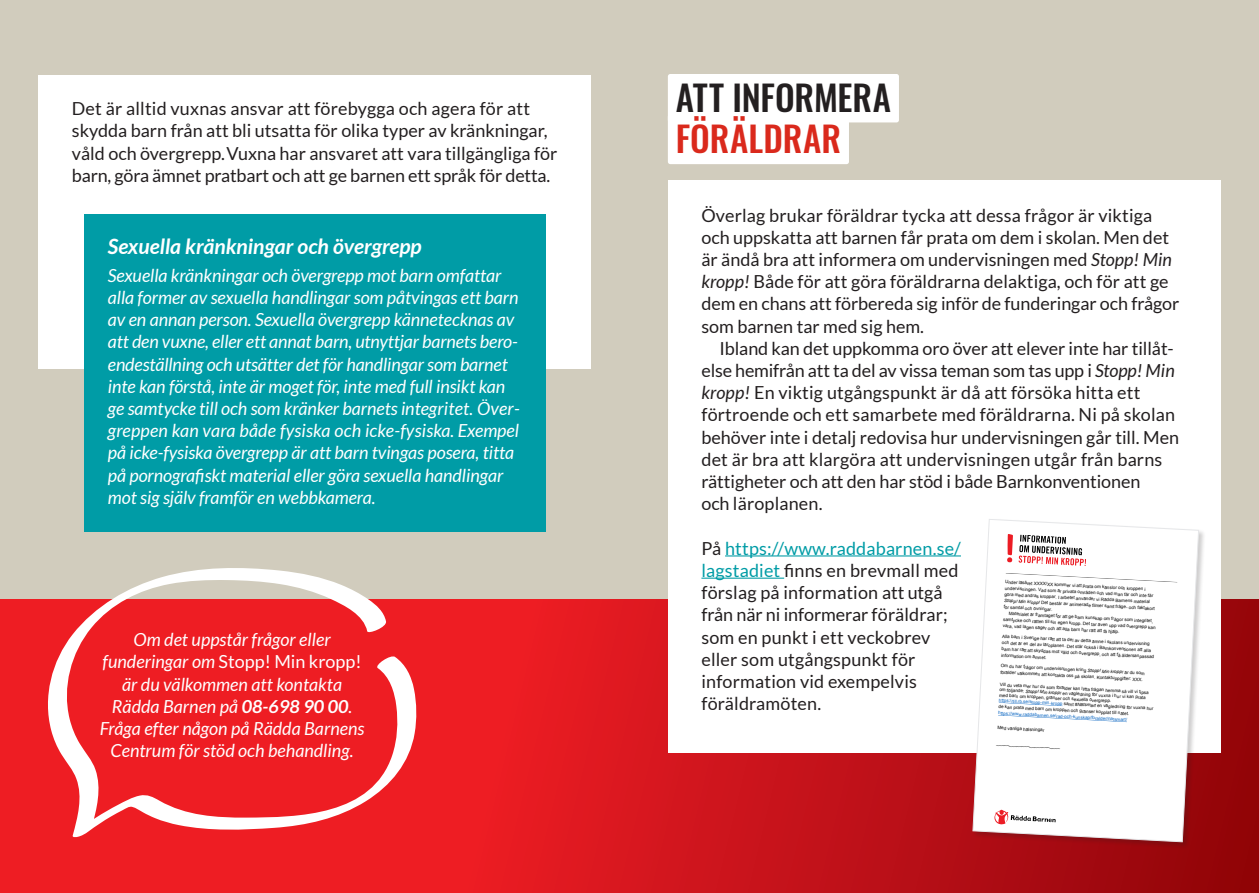
<style>
.page{position:relative;width:1259px;height:893px;background:#d1ccbd}
.page>*{position:absolute;margin:0;border:0;box-sizing:border-box;transform-origin:0 0}
.Titel{font:34.95px "Oswald";letter-spacing:-.005em;color:#231f20}
.Titel-2{font:34.95px "Oswald";letter-spacing:.005em;color:#da291c}
.Rubrik{font:italic 700 21.15px "Lato";color:#fff}
.Bröd{font:18px/22.2px "Lato";letter-spacing:.01em;color:#231f20}
.Bröd-2{font:italic 18px/22.2px "Lato";letter-spacing:-.005em;color:#fff}
.Bröd_utan_indrag{font:18px/22.2px "Lato";color:#231f20}
.Bröd_utan_indrag-2{font:italic 18px/22.2px "Lato";color:#fff;text-align:center}
.t1{font:4.5px/6.3px "Arial";color:#000}
.t2{font:4.5px/6.3px "Arial";color:#0563c1}
.s1{font-style:normal}
.s2{font-weight:700}
.s3{font-style:italic}
.s4{color:#009ca6}
.s5{color:#0563c1}
.s6{color:#000}
</style>
<div class="page">
<svg style="left:0;top:599px;width:1259px;height:294px;background:#d4161d"></svg>
<div style="left:38px;top:75px;width:553px;height:294px;background:#fff"></div>
<div style="left:84px;top:214px;width:461px;height:317px;background:#009ca6"></div>
<svg style="left:43px;top:568px;width:374px;height:270px;background:#ed4a4d"></svg>
<div style="left:668px;top:180px;width:552px;height:573px;background:#fff"></div>
<div style="left:668px;top:74px;width:231px;height:48px;background:#fff;border-radius:2px"></div>
<div style="left:668px;top:114px;width:181px;height:50px;background:#fff;border-radius:2px"></div>
<hr style="left:725px;top:555px;width:236px;height:1px;background:#009ca6">
<hr style="left:701px;top:578px;width:83px;height:1px;background:#009ca6">
<div style="left:972px;top:518px;width:234px;height:331px;background:#231f20;opacity:.22"></div>
<svg style="left:972px;top:518px;width:227px;height:325px"></svg>
<p class="Bröd_utan_indrag" style="left:72px;top:98px;width:487px">Det är alltid vuxnas ansvar att förebygga och agera för att skydda barn från att bli utsatta för olika typer av kränkningar, våld och övergrepp. Vuxna har ansvaret att vara tillgängliga för barn, göra ämnet pratbart och att ge barnen ett språk för detta.</p>
<p class="Rubrik" style="left:108px;top:234px;width:315px">Sexuella kränkningar och övergrepp</p>
<p class="Bröd-2" style="left:108px;top:265px;width:413px">Sexuella kränkningar och övergrepp mot barn omfattar alla former av sexuella handlingar som påtvingas ett barn av en annan person. Sexuella övergrepp kännetecknas av att den vuxne, eller ett annat barn, utnyttjar barnets bero&shy;endeställning och utsätter det för handlingar som barnet inte kan förstå, inte är moget för, inte med full insikt kan ge samtycke till och som kränker barnets integritet. Över&shy;greppen kan vara både fysiska och icke-fysiska. Exempel på icke-fysiska övergrepp är att barn tvingas posera, titta på pornografiskt material eller göra sexuella handlingar mot sig själv framför en webbkamera.</p>
<p class="Bröd_utan_indrag-2" style="left:133px;top:629px;width:199px">Om det uppstår frågor eller</p>
<p class="Bröd_utan_indrag-2" style="left:100px;top:651px;width:266px">funderingar om <span class="s1">Stopp! Min kropp! </span>är du välkommen att kontakta<br>Rädda Barnen på <span class="s2">08-698 90 00</span>.<br>Fråga efter någon på Rädda Barnens<br>Centrum för stöd och behandling.</p>
<p class="Titel" style="left:675px;top:67px;width:217px">ATT INFORMERA</p>
<p class="Titel-2" style="left:675px;top:108px;width:167px">FÖRÄLDRAR</p>
<p class="Bröd_utan_indrag" style="left:701px;top:204px;width:479px">Överlag brukar föräldrar tycka att dessa frågor är viktiga och uppskatta att barnen får prata om dem i skolan. Men det är ändå bra att informera om undervisningen med <span class="s3">Stopp! Min kropp!</span> Både för att göra föräldrarna delaktiga, och för att ge dem en chans att förbereda sig inför de funderingar och frågor som barnen tar med sig hem.</p>
<p class="Bröd" style="left:701px;top:337px;width:479px;text-indent:18px">Ibland kan det uppkomma oro över att elever inte har tillåt&shy;else hemifrån att ta del av vissa teman som tas upp i <span class="s3">Stopp! Min kropp!</span> En viktig utgångspunkt är då att försöka hitta ett förtroende och ett samarbete med föräldrarna. Ni på skolan behöver inte i detalj redovisa hur undervisningen går till. Men det är bra att klargöra att undervisningen utgår från barns rättigheter och att den har stöd i både Barnkonventionen<br>och läroplanen.</p>
<p class="Bröd" style="left:701px;top:537px;width:261px">På <span class="s4">https://www.raddabarnen.se/ lagstadiet</span> finns en brevmall med förslag på information att utgå från när ni informerar föräldrar; som en punkt i ett veckobrev eller som utgångspunkt för information vid exempelvis föräldramöten.</p>
<p class="t1" style="left:1005px;top:579px;width:142px;rotate:3deg">Under läsåret XXXX/XX kommer vi att prata om känslor och kroppen i</p>
<p class="t1" style="left:1005px;top:585px;width:150px;rotate:3deg">undervisningen. Vad som är privata områden och vad man får och inte får</p>
<p class="t1" style="left:1004px;top:591px;width:147px;rotate:3deg">göra med andras kroppar. I arbetet använder vi Rädda Barnens material</p>
<p class="t1" style="left:1004px;top:597px;width:152px;rotate:3deg"><span class="s3">Stopp! Min kropp!</span> Det består av animerade filmer samt fråge- och faktakort</p>
<p class="t1" style="left:1004px;top:604px;width:50px;rotate:3deg">för samtal och övningar.</p>
<p class="t1" style="left:1009px;top:610px;width:146px;rotate:3deg">Materialet är framtaget för att ge barn kunskap om frågor som integritet,</p>
<p class="t1" style="left:1003px;top:616px;width:154px;rotate:3deg">samtycke och rätten till sin egen kropp. Det tar även upp vad övergrepp kan</p>
<p class="t1" style="left:1003px;top:623px;width:118px;rotate:3deg">vara, vad lagen säger och att alla barn har rätt att få hjälp.</p>
<p class="t1" style="left:1002px;top:633px;width:154px;rotate:3deg">Alla barn i Sverige har rätt att ta del av detta ämne i skolans undervisning och det är en del av läroplanen. Det står också i Barnkonventionen att alla barn har rätt att skyddas mot våld och övergrepp, och att få åldersanpassad information om ämnet.</p>
<p class="t1" style="left:1001px;top:663px;width:146px;rotate:3deg">Om du har frågor om undervisningen kring <span class="s3">Stopp! Min kropp!</span> är du som förälder välkommen att kontakta oss på skolan. Kontaktuppgifter: XXX.</p>
<p class="t1" style="left:1000px;top:682px;width:156px;line-height:5.2px;rotate:3deg">Vill du veta mer hur du som förälder kan lyfta frågan hemma så vill vi tipsa om följande: <span class="s3">Stopp! Min kropp!</span> en vägledning för vuxna i hur vi kan prata med barn om kroppen, gränser och sexuella övergrepp. <span class="s5">https://till.rb.se/stopp-min-kropp</span> samt <span class="s3">#Nätsmart</span> en vägledning för vuxna hur</p>
<p class="t2" style="left:998px;top:703px;width:132px;rotate:3deg"><span class="s6">de kan prata med barn om kroppen och gränser kopplat till nätet. </span>https://www.raddabarnen.se/rad-och-kunskap/foralder/natsmart/</p>
<p class="t1" style="left:997px;top:724px;width:48px;rotate:3deg">Med vänliga hälsningar</p>
<p class="t1" style="left:997px;top:740px;width:65px;rotate:3deg">_________________________</p>
</div>
